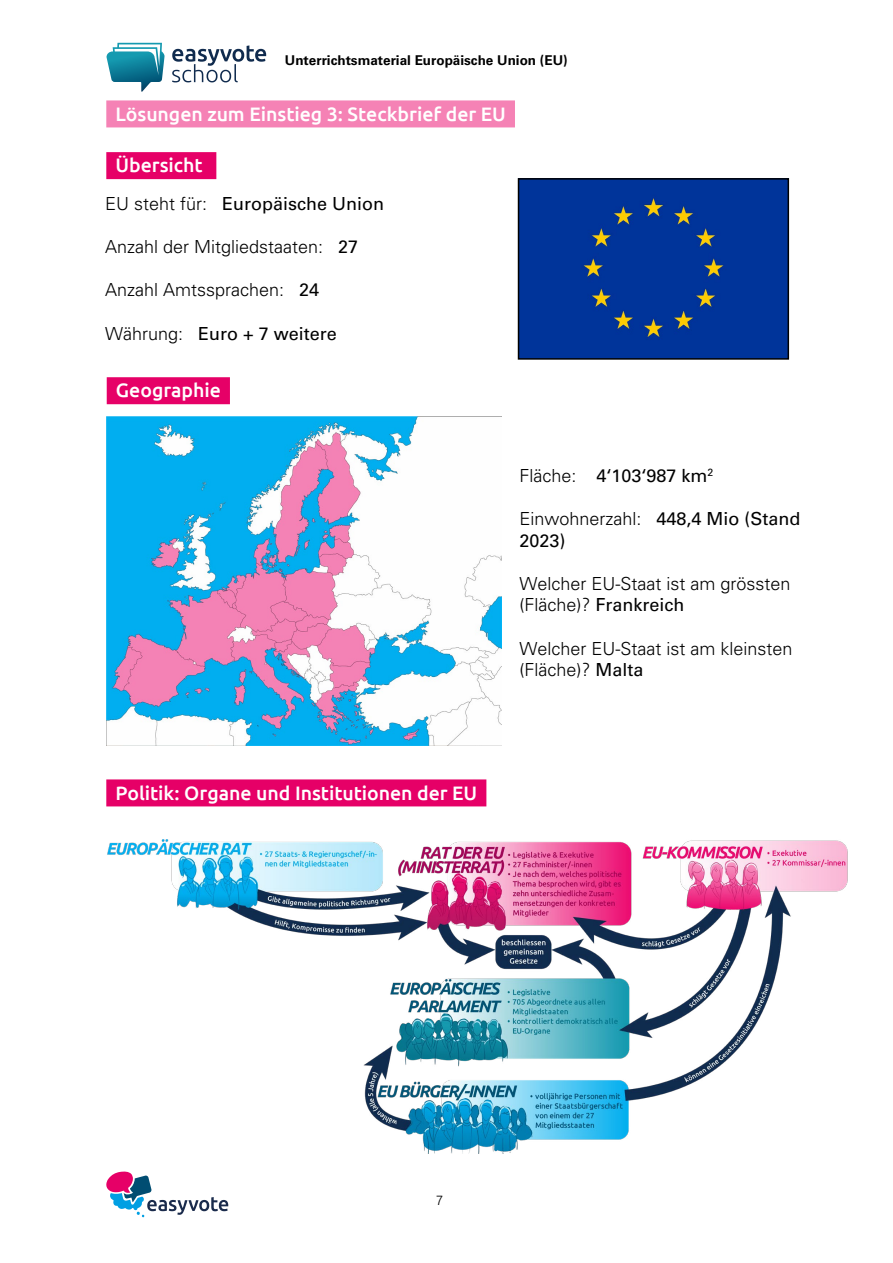
<style>
.page{position:relative;width:893px;height:1263px;background:#fff}
.page>*{position:absolute;margin:0;border:0;box-sizing:border-box;transform-origin:0 0}
.t1{font:500 19.5px "Ubuntu";letter-spacing:-.005em;color:#fff}
.t2{font:300 18px/21.6px "Univers LT Std";color:#000}
.t3{font:18px/21.6px "Univers LT Std";color:#000}
.t4{font:700 13.5px "Univers";color:#000}
.t5{font:300 13.5px "Ubuntu";color:#000}
.s1{font-weight:300}
.s2{font-weight:400}
</style>
<div class="page">
<svg style="left:106px;top:1171px;width:122px;height:46px"></svg>
<svg style="left:172px;top:45px;width:94px;height:37px"></svg>
<svg style="left:106px;top:43px;width:59px;height:49px"></svg>
<div style="left:106px;top:152px;width:110px;height:27px;background:#e60067"></div>
<div style="left:107px;top:377px;width:123px;height:27px;background:#e60067"></div>
<div style="left:521px;top:181px;width:265px;height:176px;background:#00349a"></div>
<div style="left:518px;top:178px;width:271px;height:182px;border:2px solid #000"></div>
<img style="left:106px;top:416px;width:395px;height:329px">
<div style="left:106px;top:779px;width:380px;height:27px;background:#e60067"></div>
<div style="left:106px;top:100px;width:409px;height:27px;background:#f582b5"></div>
<img style="left:107px;top:840px;width:741px;height:313px">
<p class="t4" style="left:285px;top:53px;width:284px">Unterrichtsmaterial Europäische Union (EU)</p>
<p class="t1" style="left:115px;top:101px;width:392px">Lösungen zum Einstieg 3: Steckbrief der EU</p>
<p class="t1" style="left:115px;top:153px;width:89px">Übersicht</p>
<p class="t3" style="left:105px;top:193px;width:281px"><span class="s1">EU steht für:</span> Europäische Union</p>
<p class="t2" style="left:105px;top:236px;width:255px">Anzahl der Mitgliedstaaten: <span class="s2">27</span></p>
<p class="t2" style="left:105px;top:279px;width:216px">Anzahl Amtssprachen: <span class="s2">24</span></p>
<p class="t3" style="left:105px;top:322px;width:233px"><span class="s1">Währung:</span> Euro + 7 weitere</p>
<p class="t1" style="left:116px;top:378px;width:107px">Geographie</p>
<p class="t1" style="left:115px;top:780px;width:363px">Politik: Organe und Institutionen der EU</p>
<p class="t3" style="left:519px;top:465px;width:195px"><span class="s1">Fläche:</span> 4‘103‘987 km<sup>2</sup></p>
<p class="t3" style="left:519px;top:508px;width:283px"><span class="s1">Einwohnerzahl:</span> 448,4 Mio (Stand<br>2023)</p>
<p class="t2" style="left:519px;top:573px;width:273px">Welcher EU-Staat ist am grössten (Fläche)? <span class="s2">Frankreich</span></p>
<p class="t2" style="left:519px;top:637px;width:275px">Welcher EU-Staat ist am kleinsten (Fläche)? <span class="s2">Malta</span></p>
<p class="t5" style="left:436px;top:1192px;width:9px">7</p>
</div>
